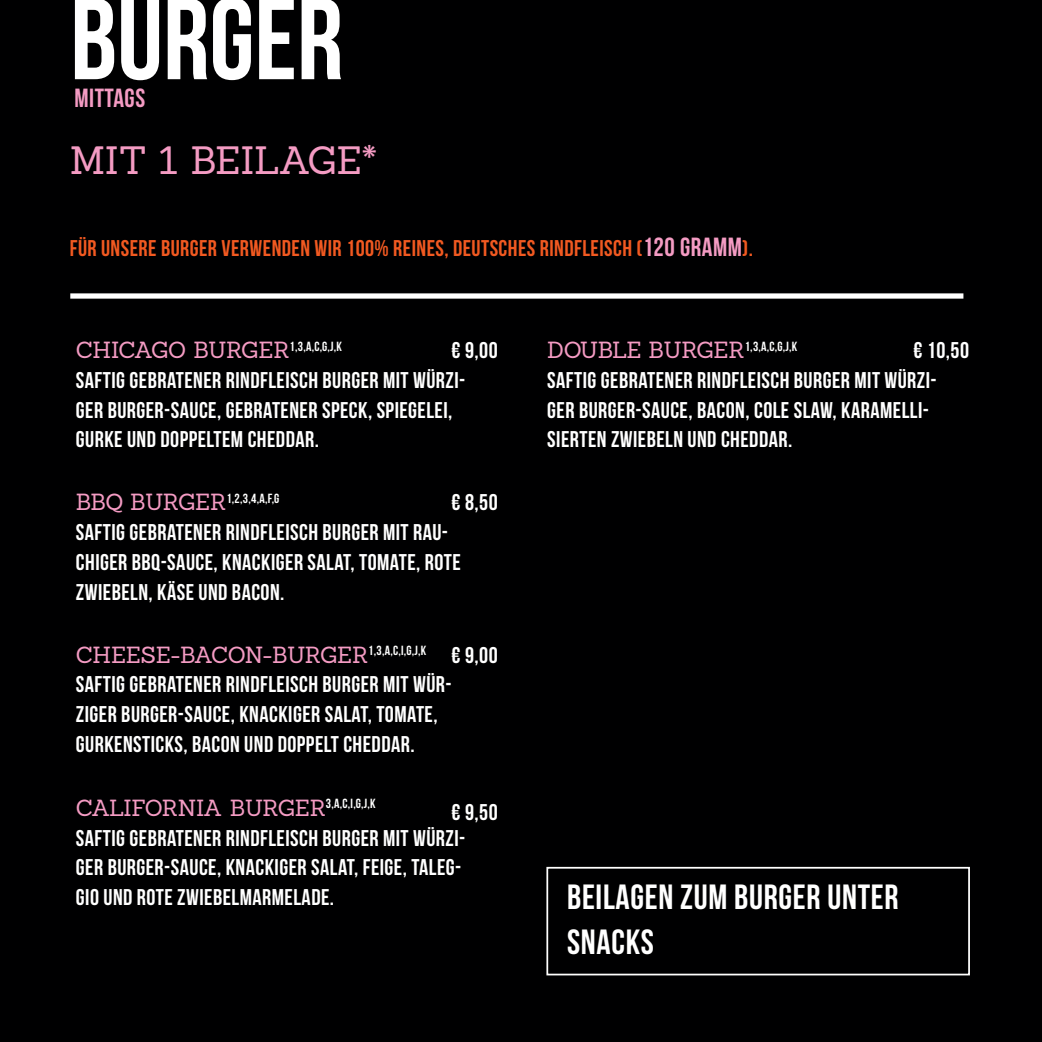
<style>
.page{position:relative;width:1042px;height:1042px;background:#000001}
.page>*{position:absolute;margin:0;border:0;box-sizing:border-box;transform-origin:0 0}
.t1{font:115.5px "Bebas Neue";color:#fff}
.t2{font:38.5px "Sanchez";letter-spacing:-.005em;color:#f49bc3}
.t3{font:35px/45.5px "Bebas Neue";letter-spacing:.02em;color:#fff}
.t4{font:26.25px "Bebas Neue";letter-spacing:.02em;color:#f49bc3}
.t5{font:22.75px/29.8px "Bebas Neue";letter-spacing:.02em;color:#fff}
.t6{font:22.75px "Sanchez";letter-spacing:-.03em;color:#f49bc3}
.t7{font:22.75px "Bebas Neue";letter-spacing:.02em;color:#f15921}
.t8{font:13.3px "Bebas Neue";color:#fff}
.s1{font-size:26.25px;color:#f49bc3}
.s2{font-family:"Sanchez";font-size:22.75px;color:#f49bc3}
</style>
<div class="page">
<div style="left:70px;top:293px;width:893px;height:6px;background:#fff"></div>
<div style="left:546px;top:867px;width:424px;height:108px;border:2px solid #fff"></div>
<p class="t1" style="left:70px;top:-24px;width:275px">BURGER</p>
<p class="t4" style="left:74px;top:84px;width:72px">MITTAGS</p>
<p class="t2" style="left:70px;top:135px;width:309px">MIT 1 BEILAGE*</p>
<p class="t7" style="left:70px;top:236px;width:685px">FÜR UNSERE BURGER VERWENDEN WIR 100% REINES, DEUTSCHES RINDFLEISCH (<span class="s1">120 GRAMM</span>).</p>
<p class="t6" style="left:76px;top:335px;width:268px">CHICAGO BURGER<sup>1,3,A,C,G,J,K</sup></p>
<p class="t5" style="left:76px;top:365px;width:391px">SAFTIG GEBRATENER RINDFLEISCH BURGER MIT WÜRZI-<br>GER BURGER-SAUCE, GEBRATENER SPECK, SPIEGELEI,<br>GURKE UND DOPPELTEM CHEDDAR.</p>
<p class="t8" style="left:547px;top:339px;width:251px"><span class="s2">DOUBLE BURGER</span>1,3,A,C,G,J,K</p>
<p class="t5" style="left:547px;top:365px;width:391px">SAFTIG GEBRATENER RINDFLEISCH BURGER MIT WÜRZI-<br>GER BURGER-SAUCE, BACON, COLE SLAW, KARAMELLI-<br>SIERTEN ZWIEBELN UND CHEDDAR.</p>
<p class="t5" style="left:451px;top:335px;width:48px">€ 9,00</p>
<p class="t5" style="left:913px;top:335px;width:57px">€ 10,50</p>
<p class="t8" style="left:76px;top:491px;width:205px"><span class="s2">BBQ BURGER</span>1,2,3,4,A,F,G</p>
<p class="t5" style="left:76px;top:517px;width:386px">SAFTIG GEBRATENER RINDFLEISCH BURGER MIT RAU-<br>CHIGER BBQ-SAUCE, KNACKIGER SALAT, TOMATE, ROTE<br>ZWIEBELN, KÄSE UND BACON.</p>
<p class="t5" style="left:451px;top:487px;width:48px">€ 8,50</p>
<p class="t6" style="left:76px;top:640px;width:352px">CHEESE-BACON-BURGER<sup>1,3,A,C,I,G,J,K</sup></p>
<p class="t5" style="left:76px;top:669px;width:377px">SAFTIG GEBRATENER RINDFLEISCH BURGER MIT WÜR-<br>ZIGER BURGER-SAUCE, KNACKIGER SALAT, TOMATE,<br>GURKENSTICKS, BACON UND DOPPELT CHEDDAR.</p>
<p class="t5" style="left:451px;top:639px;width:48px">€ 9,00</p>
<p class="t6" style="left:76px;top:793px;width:301px">CALIFORNIA BURGER<sup>3,A,C,I,G,J,K</sup></p>
<p class="t5" style="left:76px;top:822px;width:391px">SAFTIG GEBRATENER RINDFLEISCH BURGER MIT WÜRZI-<br>GER BURGER-SAUCE, KNACKIGER SALAT, FEIGE, TALEG-<br>GIO UND ROTE ZWIEBELMARMELADE.</p>
<p class="t5" style="left:451px;top:796px;width:48px">€ 9,50</p>
<p class="t3" style="left:567px;top:873px;width:333px">BEILAGEN ZUM BURGER UNTER<br>SNACKS</p>
</div>
